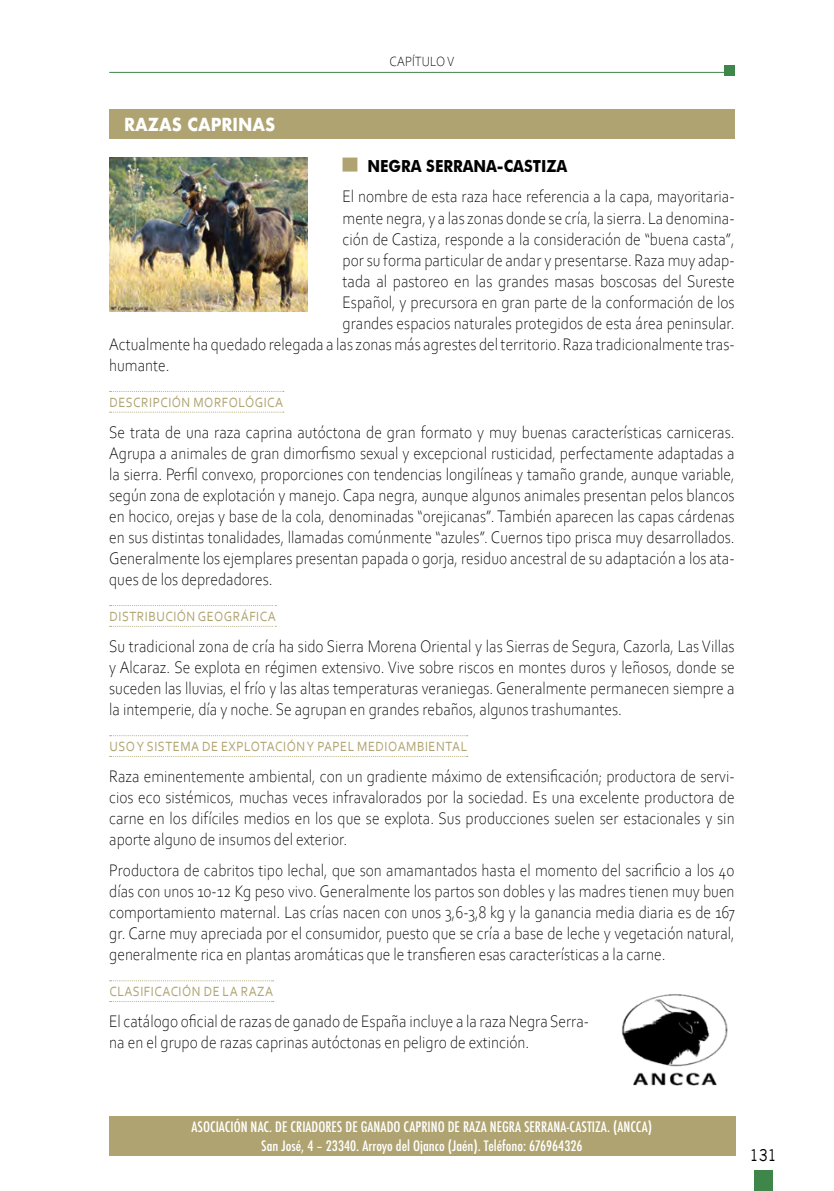
<style>
.page{position:relative;width:834px;height:1191px;background:#fff}
.page>*{position:absolute;margin:0;border:0;box-sizing:border-box;transform-origin:0 0}
.t1{font:300 17.5px/21px "Corbel";color:#000;text-align:justify;scale:.9 1}
.t2{font:700 17.5px "Futura";color:#fff;scale:.9 1}
.t3{font:700 16.62px "Futura BT";color:#000;scale:.9 1}
.t4{font:15.75px "News Gothic";color:#000;scale:.9 1}
.t5{font:500 condensed 14px/18.9px "Futura";color:#fff;text-align:center;scale:1.05 1}
.t6{font:14px "Corbel";letter-spacing:.04em;color:#afa471;scale:.9 1}
.t7{font:300 14px "Corbel";letter-spacing:.01em;color:#000;scale:.9 1}
</style>
<div class="page">
<div style="left:753px;top:1169px;width:19px;height:22px;background:#3f864b"></div>
<hr style="left:109px;top:72px;width:625px;height:1px;background:#3f864b">
<div style="left:723px;top:66px;width:11px;height:10px;background:#3f864b"></div>
<div style="left:109px;top:109px;width:625px;height:30px;background:#afa471"></div>
<div style="left:109px;top:1116px;width:626px;height:40px;background:#afa471"></div>
<div style="left:342px;top:158px;width:15px;height:14px;background:#afa471"></div>
<svg style="left:110px;top:391px;width:174px;height:1px"></svg>
<svg style="left:110px;top:412px;width:174px;height:1px"></svg>
<svg style="left:110px;top:605px;width:166px;height:1px"></svg>
<svg style="left:110px;top:626px;width:166px;height:1px"></svg>
<svg style="left:110px;top:735px;width:357px;height:1px"></svg>
<svg style="left:110px;top:756px;width:357px;height:1px"></svg>
<svg style="left:110px;top:980px;width:163px;height:1px"></svg>
<svg style="left:110px;top:1001px;width:163px;height:1px"></svg>
<img style="left:109px;top:158px;width:199px;height:153px">
<img style="left:622px;top:994px;width:106px;height:91px">
<p class="t2" style="left:124px;top:112px;width:170px">RAZAS CAPRINAS</p>
<p class="t7" style="left:389px;top:53px;width:73px">CAPÍTULO V</p>
<p class="t3" style="left:367px;top:155px;width:224px">NEGRA SERRANA-CASTIZA</p>
<p class="t1" style="left:342px;top:185px;width:437px">El nombre de esta raza hace referencia a la capa, mayoritaria-</p>
<p class="t1" style="left:342px;top:206px;width:437px">mente negra, y a las zonas donde se cría, la sierra. La denomina-</p>
<p class="t1" style="left:342px;top:227px;width:437px">ción de Castiza, responde a la consideración de “buena casta”,</p>
<p class="t1" style="left:342px;top:248px;width:437px">por su forma particular de andar y presentarse. Raza muy adap-</p>
<p class="t1" style="left:342px;top:269px;width:437px">tada al pastoreo en las grandes masas boscosas del Sureste</p>
<p class="t1" style="left:342px;top:290px;width:437px">Español, y precursora en gran parte de la conformación de los</p>
<p class="t1" style="left:342px;top:311px;width:437px">grandes espacios naturales protegidos de esta área peninsular.</p>
<p class="t1" style="left:109px;top:332px;width:696px">Actualmente ha quedado relegada a las zonas más agrestes del territorio. Raza tradicionalmente tras-</p>
<p class="t1" style="left:109px;top:353px;width:69px">humante.</p>
<p class="t6" style="left:109px;top:393px;width:194px">DESCRIPCIÓN MORFOLÓGICA</p>
<p class="t1" style="left:109px;top:421px;width:696px">Se trata de una raza caprina autóctona de gran formato y muy buenas características carniceras.<br>Agrupa a animales de gran dimorfismo sexual y excepcional rusticidad, perfectamente adaptadas a la sierra. Perfil convexo, proporciones con tendencias longilíneas y tamaño grande, aunque variable, según zona de explotación y manejo. Capa negra, aunque algunos animales presentan pelos blancos en hocico, orejas y base de la cola, denominadas “orejicanas”. También aparecen las capas cárdenas en sus distintas tonalidades, llamadas comúnmente “azules”. Cuernos tipo prisca muy desarrollados.<br>Generalmente los ejemplares presentan papada o gorja, residuo ancestral de su adaptación a los ata&shy;ques de los depredadores.</p>
<p class="t6" style="left:109px;top:607px;width:186px">DISTRIBUCIÓN GEOGRÁFICA</p>
<p class="t1" style="left:109px;top:635px;width:696px">Su tradicional zona de cría ha sido Sierra Morena Oriental y las Sierras de Segura, Cazorla, Las Villas y Alcaraz. Se explota en régimen extensivo. Vive sobre riscos en montes duros y leñosos, donde se suceden las lluvias, el frío y las altas temperaturas veraniegas. Generalmente permanecen siempre a la intemperie, día y noche. Se agrupan en grandes rebaños, algunos trashumantes.</p>
<p class="t6" style="left:109px;top:737px;width:399px">USO Y SISTEMA DE EXPLOTACIÓN Y PAPEL MEDIOAMBIENTAL</p>
<p class="t1" style="left:109px;top:765px;width:696px">Raza eminentemente ambiental, con un gradiente máximo de extensificación; productora de servi&shy;cios eco sistémicos, muchas veces infravalorados por la sociedad. Es una excelente productora de carne en los difíciles medios en los que se explota. Sus producciones suelen ser estacionales y sin aporte alguno de insumos del exterior.</p>
<p class="t1" style="left:109px;top:859px;width:696px">Productora de cabritos tipo lechal, que son amamantados hasta el momento del sacrificio a los 40 días con unos 10-12 Kg peso vivo. Generalmente los partos son dobles y las madres tienen muy buen comportamiento maternal. Las crías nacen con unos 3,6-3,8 kg y la ganancia media diaria es de 167 gr. Carne muy apreciada por el consumidor, puesto que se cría a base de leche y vegetación natural, generalmente rica en plantas aromáticas que le transfieren esas características a la carne.</p>
<p class="t6" style="left:109px;top:982px;width:183px">CLASIFICACIÓN DE LA RAZA</p>
<p class="t1" style="left:109px;top:1010px;width:534px">El catálogo oficial de razas de ganado de España incluye a la raza Negra Serra&shy;na en el grupo de razas caprinas autóctonas en peligro de extinción.</p>
<p class="t5" style="left:191px;top:1117px;width:440px">ASOCIACIÓN NAC. DE CRIADORES DE GANADO CAPRINO DE RAZA NEGRA SERRANA-CASTIZA. (ANCCA)<br>San José, 4 – 23340. Arroyo del Ojanco (Jaén). Teléfono: 676964326</p>
<p class="t4" style="left:749px;top:1146px;width:31px">131</p>
</div>
